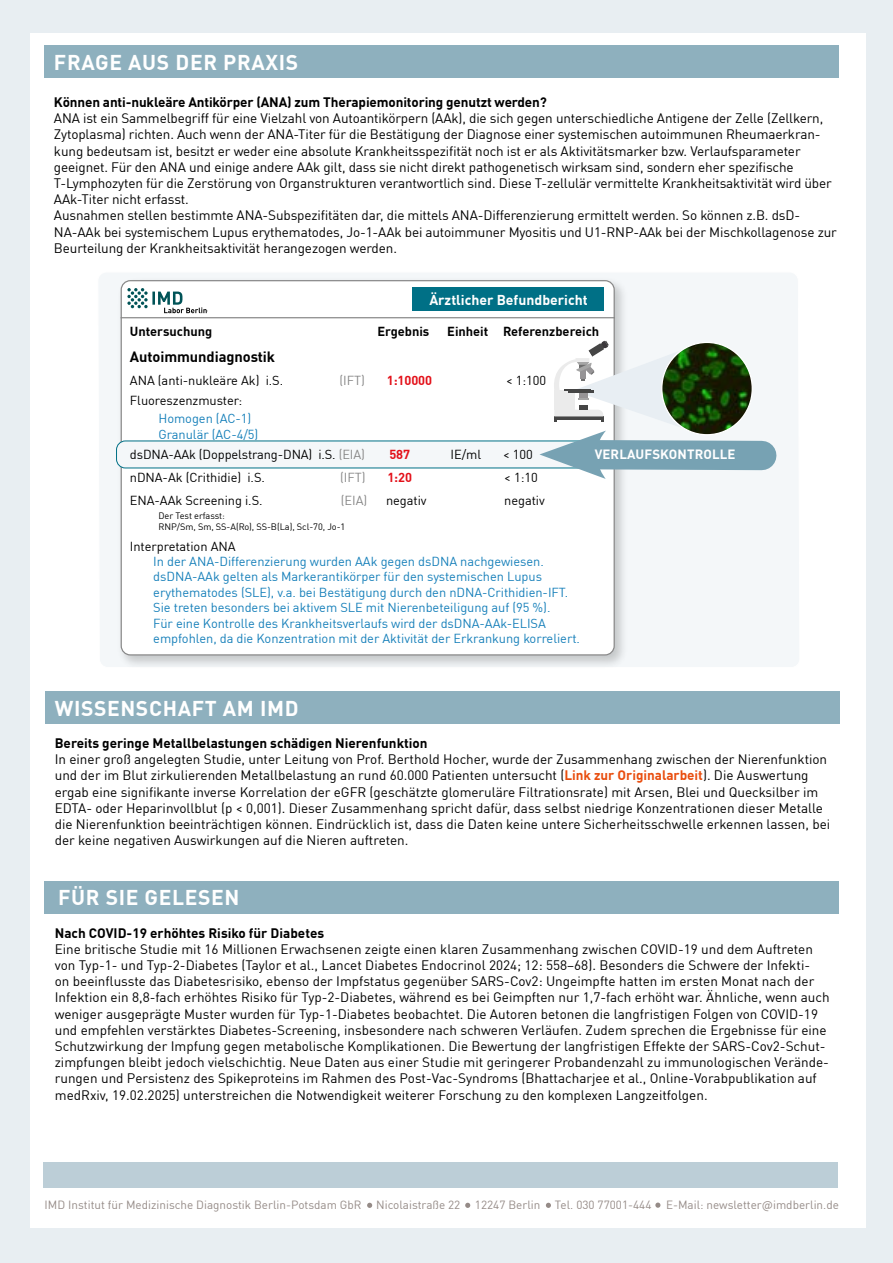
<style>
.page{position:relative;width:893px;height:1263px;background:#e8eef2}
.page>*{position:absolute;margin:0;border:0;box-sizing:border-box;transform-origin:0 0}
.t1{font:700 21px "DIN Offc";letter-spacing:.03em;color:#fff}
.t2{font:700 14.7px "DIN Pro";letter-spacing:-.005em;color:#000}
.t3{font:700 13.95px "DIN Offc";color:#fff}
.t4{font:13.5px/16.2px "DIN Offc";color:#000}
.t5{font:700 13.5px "DIN Offc";color:#000}
.t6{font:700 13.2px "DIN Pro";letter-spacing:.01em;color:#fff}
.t7{font:12.9px/15.5px "DIN Pro";letter-spacing:-.005em;color:#1780ba}
.t8{font:12.9px "DIN Pro";letter-spacing:-.005em;color:#000}
.t9{font:700 12.9px "DIN Pro";color:#000}
.t10{font:12.9px "DIN Pro";letter-spacing:-.005em;color:#878787}
.t11{font:700 12.9px "DIN Pro";letter-spacing:-.005em;color:#e30f18}
.t12{font:11.7px "DIN Pro";color:#958b87}
.t13{font:9.15px/10.9px "DIN Pro";letter-spacing:-.005em;color:#000}
.s1{color:#878787}
.s2{font-weight:700;color:#e94e0f}
</style>
<div class="page">
<div style="left:30px;top:33px;width:836px;height:1195px;background:#fff"></div>
<div style="left:44px;top:45px;width:795px;height:33px;background:#8eb0be"></div>
<div style="left:99px;top:273px;width:700px;height:394px;background:#f4f7f9"></div>
<div style="left:116px;top:276px;width:512px;height:393px;background:#000;opacity:.2"></div>
<div style="left:121px;top:281px;width:493px;height:374px;background:#fff;border-radius:9px"></div>
<hr style="left:121px;top:317px;width:494px;height:1px;background:#878787">
<svg style="left:127px;top:288px;width:81px;height:25px"></svg>
<div style="left:412px;top:287px;width:192px;height:24px;background:#007086"></div>
<div style="left:117px;top:441px;width:484px;height:27px;background:#f4f7f9;border-radius:9px"></div>
<div style="left:116px;top:441px;width:486px;height:27px;border:1px solid #007086;border-radius:9px"></div>
<svg style="left:539px;top:341px;width:252px;height:144px"></svg>
<div style="left:45px;top:691px;width:794px;height:33px;background:#8eb0be"></div>
<div style="left:45px;top:880px;width:794px;height:33px;background:#8eb0be"></div>
<div style="left:44px;top:1162px;width:794px;height:26px;background:#bcced7"></div>
<svg style="left:367px;top:1203px;width:5px;height:5px"></svg>
<svg style="left:465px;top:1203px;width:5px;height:5px"></svg>
<svg style="left:546px;top:1203px;width:5px;height:5px"></svg>
<svg style="left:655px;top:1202px;width:5px;height:6px"></svg>
<h1 class="t1" style="left:54px;top:49px;width:246px">FRAGE AUS DER PRAXIS</h1>
<p class="t5" style="left:54px;top:93px;width:494px">Können anti-nukleäre Antikörper (ANA) zum Therapiemonitoring genutzt werden?</p>
<p class="t4" style="left:54px;top:110px;width:784px">ANA ist ein Sammelbegriff für eine Vielzahl von Autoantikörpern (AAk), die sich gegen unterschiedliche Antigene der Zelle (Zellkern, Zytoplasma) richten. Auch wenn der ANA-Titer für die Bestätigung der Diagnose einer systemischen autoimmunen Rheumaerkran&shy;kung bedeutsam ist, besitzt er weder eine absolute Krankheitsspezifität noch ist er als Aktivitätsmarker bzw. Verlaufsparameter geeignet. Für den ANA und einige andere AAk gilt, dass sie nicht direkt pathogenetisch wirksam sind, sondern eher spezifische T-Lymphozyten für die Zerstörung von Organstrukturen verantwortlich sind. Diese T-zellulär vermittelte Krankheitsaktivität wird über AAk-Titer nicht erfasst.<br>Ausnahmen stellen bestimmte ANA-Subspezifitäten dar, die mittels ANA-Differenzierung ermittelt werden. So können z.B. dsD-NA-AAk bei systemischem Lupus erythematodes, Jo-1-AAk bei autoimmuner Myositis und U1-RNP-AAk bei der Mischkollagenose zur Beurteilung der Krankheitsaktivität herangezogen werden.</p>
<p class="t3" style="left:429px;top:291px;width:160px">Ärztlicher Befundbericht</p>
<p class="t9" style="left:130px;top:321px;width:84px">Untersuchung</p>
<p class="t9" style="left:378px;top:321px;width:53px">Ergebnis</p>
<p class="t9" style="left:447px;top:321px;width:153px">Einheit Referenzbereich</p>
<p class="t2" style="left:130px;top:345px;width:147px">Autoimmundiagnostik</p>
<p class="t8" style="left:130px;top:370px;width:155px">ANA (anti-nukleäre Ak) i.S.</p>
<p class="t10" style="left:340px;top:370px;width:27px">(IFT)</p>
<p class="t11" style="left:387px;top:370px;width:47px">1:10000</p>
<p class="t8" style="left:506px;top:370px;width:42px">&lt; 1:100</p>
<p class="t8" style="left:130px;top:391px;width:114px">Fluoreszenzmuster:</p>
<p class="t7" style="left:158px;top:410px;width:101px">Homogen (AC-1)<br>Granulär (AC-4/5)</p>
<p class="t8" style="left:130px;top:445px;width:237px">dsDNA-AAk (Doppelstrang-DNA) i.S. <span class="s1">(EIA)</span></p>
<p class="t11" style="left:389px;top:444px;width:22px">587</p>
<p class="t8" style="left:450px;top:445px;width:32px">IE/ml</p>
<p class="t8" style="left:503px;top:445px;width:31px">&lt; 100</p>
<p class="t8" style="left:130px;top:468px;width:137px">nDNA-Ak (Crithidie) i.S.</p>
<p class="t10" style="left:340px;top:468px;width:27px">(IFT)</p>
<p class="t11" style="left:387px;top:468px;width:26px">1:20</p>
<p class="t8" style="left:504px;top:468px;width:35px">&lt; 1:10</p>
<p class="t8" style="left:130px;top:491px;width:134px">ENA-AAk Screening i.S.</p>
<p class="t10" style="left:341px;top:491px;width:28px">(EIA)</p>
<p class="t8" style="left:386px;top:491px;width:42px">negativ</p>
<p class="t8" style="left:504px;top:491px;width:42px">negativ</p>
<p class="t13" style="left:158px;top:510px;width:188px">Der Test erfasst:<br>RNP/Sm, Sm, SS-A(Ro), SS-B(La), Scl-70, Jo-1</p>
<p class="t8" style="left:130px;top:536px;width:107px">Interpretation ANA</p>
<p class="t7" style="left:153px;top:553px;width:428px">In der ANA-Differenzierung wurden AAk gegen dsDNA nachgewiesen. dsDNA-AAk gelten als Markerantikörper für den systemischen Lupus erythematodes (SLE), v.a. bei Bestätigung durch den nDNA-Crithidien-IFT.<br>Sie treten besonders bei aktivem SLE mit Nierenbeteiligung auf (95 %).<br>Für eine Kontrolle des Krankheitsverlaufs wird der dsDNA-AAk-ELISA empfohlen, da die Konzentration mit der Aktivität der Erkrankung korreliert.</p>
<p class="t6" style="left:595px;top:444px;width:142px">VERLAUFSKONTROLLE</p>
<h1 class="t1" style="left:55px;top:694px;width:245px">WISSENSCHAFT AM IMD</h1>
<p class="t5" style="left:55px;top:734px;width:374px">Bereits geringe Metallbelastungen schädigen Nierenfunktion</p>
<p class="t4" style="left:55px;top:751px;width:777px">In einer groß angelegten Studie, unter Leitung von Prof. Berthold Hocher, wurde der Zusammenhang zwischen der Nierenfunktion und der im Blut zirkulierenden Metallbelastung an rund 60.000 Patienten untersucht (<span class="s2">Link zur Originalarbeit</span>). Die Auswertung ergab eine signifikante inverse Korrelation der eGFR (geschätzte glomeruläre Filtrationsrate) mit Arsen, Blei und Quecksilber im EDTA- oder Heparinvollblut (p &lt; 0,001). Dieser Zusammenhang spricht dafür, dass selbst niedrige Konzentrationen dieser Metalle die Nierenfunktion beeinträchtigen können. Eindrücklich ist, dass die Daten keine untere Sicherheitsschwelle erkennen lassen, bei der keine negativen Auswirkungen auf die Nieren auftreten.</p>
<h1 class="t1" style="left:58px;top:884px;width:183px">FÜR SIE GELESEN</h1>
<p class="t5" style="left:55px;top:924px;width:271px">Nach COVID-19 erhöhtes Risiko für Diabetes</p>
<p class="t4" style="left:55px;top:940px;width:776px">Eine britische Studie mit 16 Millionen Erwachsenen zeigte einen klaren Zusammenhang zwischen COVID-19 und dem Auftreten von Typ-1- und Typ-2-Diabetes (Taylor et al., Lancet Diabetes Endocrinol 2024; 12: 558–68). Besonders die Schwere der Infekti-<br>on beeinflusste das Diabetesrisiko, ebenso der Impfstatus gegenüber SARS-Cov2: Ungeimpfte hatten im ersten Monat nach der Infektion ein 8,8-fach erhöhtes Risiko für Typ-2-Diabetes, während es bei Geimpften nur 1,7-fach erhöht war. Ähnliche, wenn auch weniger ausgeprägte Muster wurden für Typ-1-Diabetes beobachtet. Die Autoren betonen die langfristigen Folgen von COVID-19 und empfehlen verstärktes Diabetes-Screening, insbesondere nach schweren Verläufen. Zudem sprechen die Ergebnisse für eine Schutzwirkung der Impfung gegen metabolische Komplikationen. Die Bewertung der langfristigen Effekte der SARS-Cov2-Schut&shy;zimpfungen bleibt jedoch vielschichtig. Neue Daten aus einer Studie mit geringerer Probandenzahl zu immunologischen Verände&shy;rungen und Persistenz des Spikeproteins im Rahmen des Post-Vac-Syndroms (Bhattacharjee et al., Online-Vorabpublikation auf medRxiv, 19.02.2025) unterstreichen die Notwendigkeit weiterer Forschung zu den komplexen Langzeitfolgen.</p>
<p class="t12" style="left:45px;top:1195px;width:796px">IMD Institut für Medizinische Diagnostik Berlin-Potsdam GbR Nicolaistraße 22 12247 Berlin Tel. 030 77001-444 E-Mail: newsletter@imdberlin.de</p>
</div>
